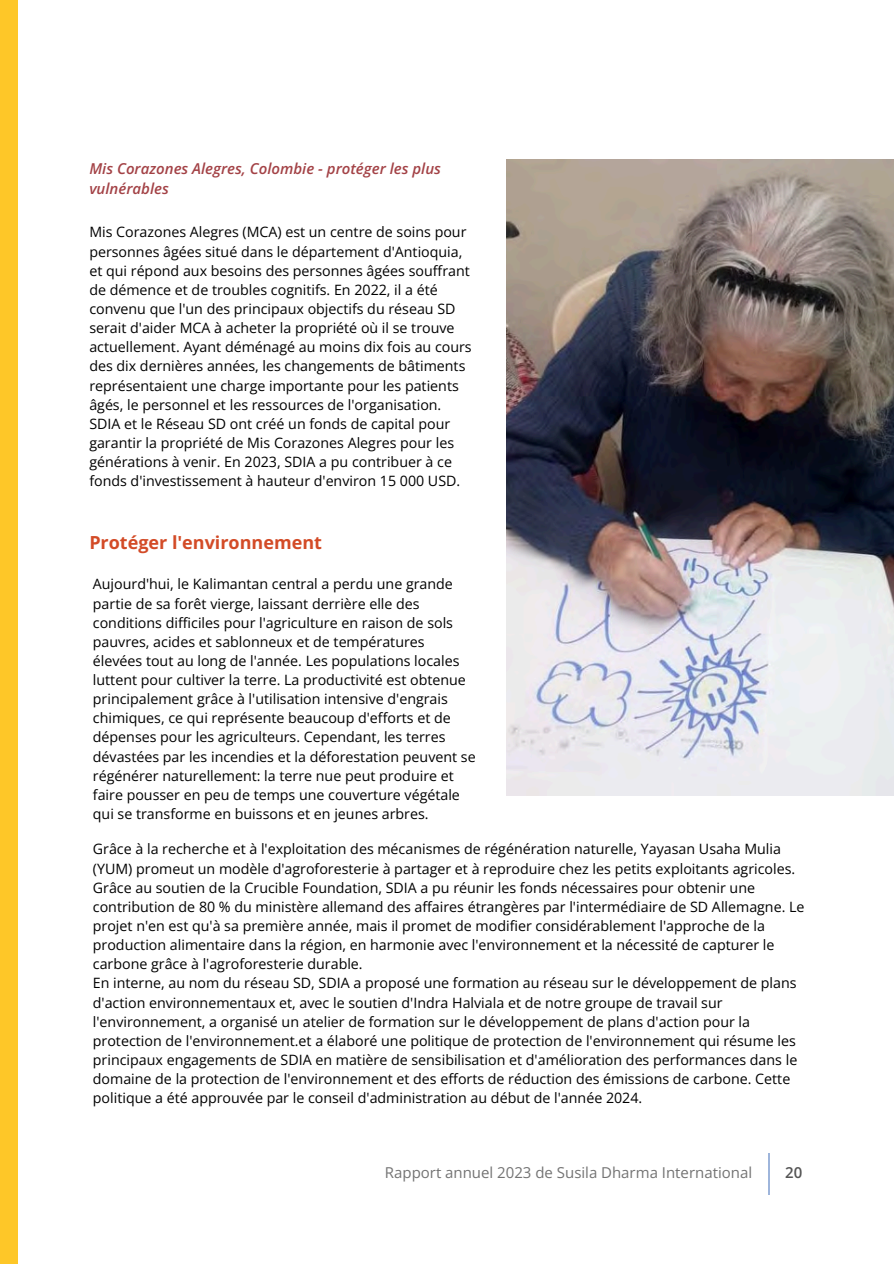
<style>
.page{position:relative;width:894px;height:1264px;background:#fff}
.page>*{position:absolute;margin:0;border:0;box-sizing:border-box;transform-origin:0 0}
.t1{font:700 18px "Open Sans";color:#d34b27}
.t2{font:italic 600 15px/20.2px "Open Sans";color:#a34246}
.t3{font:15px "Open Sans";color:#737373}
.t4{font:600 15px "Open Sans";color:#545454}
.t5{font:14.25px/19.2px "Open Sans";color:#000}
</style>
<div class="page">
<img style="left:506px;top:160px;width:387px;height:635px">
<hr style="left:768px;top:1153px;width:1px;height:41px;background:#9eb5db">
<div style="left:0;top:0;width:18px;height:1263px;background:#fec728"></div>
<p class="t2" style="left:89px;top:158px;width:353px">Mis Corazones Alegres, Colombie - protéger les plus vulnérables</p>
<p class="t5" style="left:89px;top:222px;width:384px">Mis Corazones Alegres (MCA) est un centre de soins pour personnes âgées situé dans le département d'Antioquia, et qui répond aux besoins des personnes âgées souffrant de démence et de troubles cognitifs. En 2022, il a été convenu que l'un des principaux objectifs du réseau SD serait d'aider MCA à acheter la propriété où il se trouve actuellement. Ayant déménagé au moins dix fois au cours des dix dernières années, les changements de bâtiments représentaient une charge importante pour les patients âgés, le personnel et les ressources de l'organisation.</p>
<h1 class="t5" style="left:89px;top:413px;width:372px">SDIA et le Réseau SD ont créé un fonds de capital pour garantir la propriété de Mis Corazones Alegres pour les générations à venir. En 2023, SDIA a pu contribuer à ce fonds d'investissement à hauteur d'environ 15 000 USD.</h1>
<p class="t1" style="left:89px;top:530px;width:234px">Protéger l'environnement</p>
<p class="t5" style="left:93px;top:574px;width:384px">Aujourd'hui, le Kalimantan central a perdu une grande partie de sa forêt vierge, laissant derrière elle des conditions difficiles pour l'agriculture en raison de sols pauvres, acides et sablonneux et de températures élevées tout au long de l'année. Les populations locales luttent pour cultiver la terre. La productivité est obtenue principalement grâce à l'utilisation intensive d'engrais chimiques, ce qui représente beaucoup d'efforts et de dépenses pour les agriculteurs. Cependant, les terres dévastées par les incendies et la déforestation peuvent se régénérer naturellement: la terre nue peut produire et faire pousser en peu de temps une couverture végétale qui se transforme en buissons et en jeunes arbres.</p>
<p class="t5" style="left:93px;top:839px;width:713px">Grâce à la recherche et à l'exploitation des mécanismes de régénération naturelle, Yayasan Usaha Mulia (YUM) promeut un modèle d'agroforesterie à partager et à reproduire chez les petits exploitants agricoles.<br>Grâce au soutien de la Crucible Foundation, SDIA a pu réunir les fonds nécessaires pour obtenir une contribution de 80 % du ministère allemand des affaires étrangères par l'intermédiaire de SD Allemagne. Le projet n'en est qu'à sa première année, mais il promet de modifier considérablement l'approche de la production alimentaire dans la région, en harmonie avec l'environnement et la nécessité de capturer le carbone grâce à l'agroforesterie durable.</p>
<p class="t5" style="left:93px;top:973px;width:705px">En interne, au nom du réseau SD, SDIA a proposé une formation au réseau sur le développement de plans d'action environnementaux et, avec le soutien d'Indra Halviala et de notre groupe de travail sur l'environnement, a organisé un atelier de formation sur le développement de plans d'action pour la protection de l'environnement.et a élaboré une politique de protection de l'environnement qui résume les principaux engagements de SDIA en matière de sensibilisation et d'amélioration des performances dans le domaine de la protection de l'environnement et des efforts de réduction des émissions de carbone. Cette politique a été approuvée par le conseil d'administration au début de l'année 2024.</p>
<p class="t3" style="left:385px;top:1161px;width:368px">Rapport annuel 2023 de Susila Dharma International</p>
<p class="t4" style="left:785px;top:1161px;width:19px">20</p>
</div>
